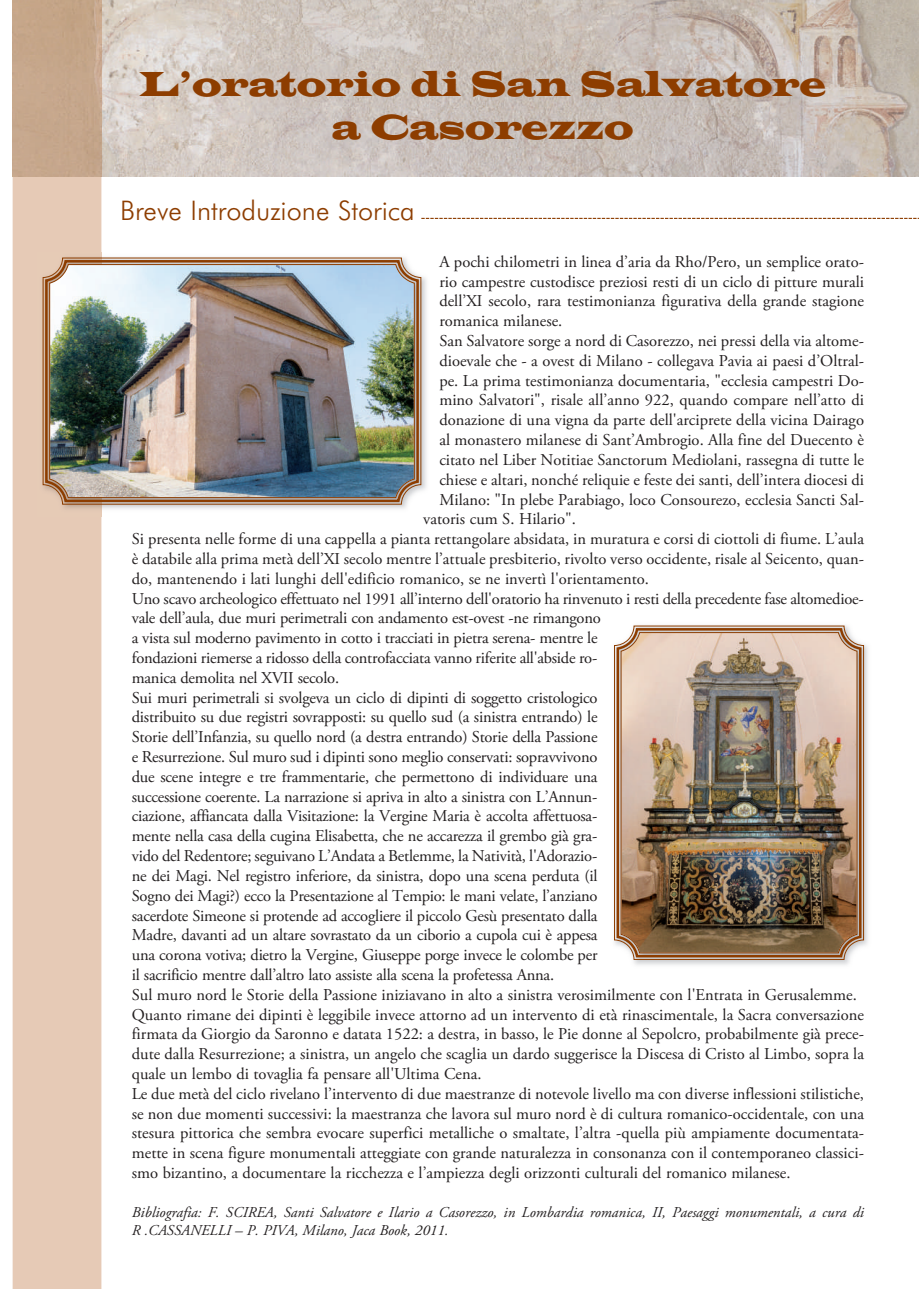
<style>
.page{position:relative;width:919px;height:1289px;background:#fff}
.page>*{position:absolute;margin:0;border:0;box-sizing:border-box;transform-origin:0 0}
.t1{font:36px/42.8px "Latin Wide";color:#8d3d00;text-align:center;scale:.83 1}
.t2{font:300 27px "Futura BT";color:#8d3d00}
.t3{font:16.5px "Adobe Garamond Pro";color:#231f20}
.t4{font:italic 15px/18px "Adobe Garamond Pro";color:#231f20}
</style>
<div class="page">
<img style="left:13px;top:0;width:905px;height:176px">
<div style="left:13px;top:176px;width:88px;height:1112px;background:#e6cab6"></div>
<svg style="left:421px;top:218px;width:497px;height:1px"></svg>
<img style="left:38px;top:252px;width:389px;height:264px">
<svg style="left:42px;top:257px;width:380px;height:248px;background:#b98f6f"></svg>
<svg style="left:44px;top:259px;width:376px;height:245px;background:#af8667"></svg>
<img style="left:49px;top:264px;width:366px;height:235px">
<img style="left:633px;top:644px;width:235px;height:321px">
<svg style="left:614px;top:625px;width:250px;height:335px;background:#b28563"></svg>
<svg style="left:615px;top:627px;width:247px;height:332px;background:#b18a6d"></svg>
<img style="left:620px;top:631px;width:237px;height:323px">
<h1 class="t1" style="left:139px;top:62px;width:828px">L’oratorio di San Salvatore a Casorezzo</h1>
<h2 class="t2" style="left:120px;top:195px;width:296px">Breve Introduzione Storica</h2>
<p class="t3" style="left:439px;top:255px;width:426px">A pochi chilometri in linea d’aria da Rho/Pero, un semplice orato-</p>
<p class="t3" style="left:439px;top:275px;width:426px">rio campestre custodisce preziosi resti di un ciclo di pitture murali</p>
<p class="t3" style="left:439px;top:294px;width:426px">dell’XI secolo, rara testimonianza figurativa della grande stagione</p>
<p class="t3" style="left:439px;top:314px;width:125px">romanica milanese.</p>
<p class="t3" style="left:439px;top:334px;width:426px">San Salvatore sorge a nord di Casorezzo, nei pressi della via altome-</p>
<p class="t3" style="left:439px;top:354px;width:426px">dioevale che - a ovest di Milano - collegava Pavia ai paesi d’Oltral-</p>
<p class="t3" style="left:439px;top:374px;width:426px">pe. La prima testimonianza documentaria, "ecclesia campestri Do-</p>
<p class="t3" style="left:439px;top:393px;width:426px">mino Salvatori", risale all’anno 922, quando compare nell’atto di</p>
<p class="t3" style="left:439px;top:413px;width:426px">donazione di una vigna da parte dell'arciprete della vicina Dairago</p>
<p class="t3" style="left:439px;top:433px;width:426px">al monastero milanese di Sant’Ambrogio. Alla fine del Duecento è</p>
<p class="t3" style="left:439px;top:453px;width:426px">citato nel Liber Notitiae Sanctorum Mediolani, rassegna di tutte le</p>
<p class="t3" style="left:439px;top:473px;width:426px">chiese e altari, nonché reliquie e feste dei santi, dell’intera diocesi di</p>
<p class="t3" style="left:439px;top:492px;width:426px">Milano: "In plebe Parabiago, loco Consourezo, ecclesia Sancti Sal-</p>
<p class="t3" style="left:423px;top:512px;width:154px">vatoris cum S. Hilario".</p>
<p class="t3" style="left:132px;top:532px;width:733px">Si presenta nelle forme di una cappella a pianta rettangolare absidata, in muratura e corsi di ciottoli di fiume. L’aula</p>
<p class="t3" style="left:132px;top:552px;width:733px">è databile alla prima metà dell’XI secolo mentre l’attuale presbiterio, rivolto verso occidente, risale al Seicento, quan-</p>
<p class="t3" style="left:132px;top:572px;width:518px">do, mantenendo i lati lunghi dell'edificio romanico, se ne invertì l'orientamento.</p>
<p class="t3" style="left:132px;top:591px;width:733px">Uno scavo archeologico effettuato nel 1991 all’interno dell'oratorio ha rinvenuto i resti della precedente fase altomedioe-</p>
<p class="t3" style="left:132px;top:611px;width:470px">vale dell’aula, due muri perimetrali con andamento est-ovest -ne rimangono</p>
<p class="t3" style="left:132px;top:631px;width:467px">a vista sul moderno pavimento in cotto i tracciati in pietra serena- mentre le</p>
<p class="t3" style="left:132px;top:651px;width:467px">fondazioni riemerse a ridosso della controfacciata vanno riferite all'abside ro-</p>
<p class="t3" style="left:132px;top:671px;width:209px">manica demolita nel XVII secolo.</p>
<p class="t3" style="left:132px;top:690px;width:467px">Sui muri perimetrali si svolgeva un ciclo di dipinti di soggetto cristologico</p>
<p class="t3" style="left:132px;top:710px;width:467px">distribuito su due registri sovrapposti: su quello sud (a sinistra entrando) le</p>
<p class="t3" style="left:132px;top:730px;width:467px">Storie dell’Infanzia, su quello nord (a destra entrando) Storie della Passione</p>
<p class="t3" style="left:132px;top:750px;width:467px">e Resurrezione. Sul muro sud i dipinti sono meglio conservati: sopravvivono</p>
<p class="t3" style="left:132px;top:770px;width:467px">due scene integre e tre frammentarie, che permettono di individuare una</p>
<p class="t3" style="left:132px;top:789px;width:467px">successione coerente. La narrazione si apriva in alto a sinistra con L’Annun-</p>
<p class="t3" style="left:132px;top:809px;width:467px">ciazione, affiancata dalla Visitazione: la Vergine Maria è accolta affettuosa-</p>
<p class="t3" style="left:132px;top:829px;width:467px">mente nella casa della cugina Elisabetta, che ne accarezza il grembo già gra-</p>
<p class="t3" style="left:132px;top:849px;width:467px">vido del Redentore; seguivano L’Andata a Betlemme, la Natività, l'Adorazio-</p>
<p class="t3" style="left:132px;top:869px;width:467px">ne dei Magi. Nel registro inferiore, da sinistra, dopo una scena perduta (il</p>
<p class="t3" style="left:132px;top:888px;width:467px">Sogno dei Magi?) ecco la Presentazione al Tempio: le mani velate, l’anziano</p>
<p class="t3" style="left:132px;top:908px;width:467px">sacerdote Simeone si protende ad accogliere il piccolo Gesù presentato dalla</p>
<p class="t3" style="left:132px;top:928px;width:467px">Madre, davanti ad un altare sovrastato da un ciborio a cupola cui è appesa</p>
<p class="t3" style="left:132px;top:948px;width:467px">una corona votiva; dietro la Vergine, Giuseppe porge invece le colombe per</p>
<p class="t3" style="left:132px;top:968px;width:424px">il sacrificio mentre dall’altro lato assiste alla scena la profetessa Anna.</p>
<p class="t3" style="left:132px;top:987px;width:726px">Sul muro nord le Storie della Passione iniziavano in alto a sinistra verosimilmente con l'Entrata in Gerusalemme.</p>
<p class="t3" style="left:132px;top:1007px;width:733px">Quanto rimane dei dipinti è leggibile invece attorno ad un intervento di età rinascimentale, la Sacra conversazione</p>
<p class="t3" style="left:132px;top:1027px;width:733px">firmata da Giorgio da Saronno e datata 1522: a destra, in basso, le Pie donne al Sepolcro, probabilmente già prece-</p>
<p class="t3" style="left:132px;top:1047px;width:733px">dute dalla Resurrezione; a sinistra, un angelo che scaglia un dardo suggerisce la Discesa di Cristo al Limbo, sopra la</p>
<p class="t3" style="left:132px;top:1067px;width:351px">quale un lembo di tovaglia fa pensare all'Ultima Cena.</p>
<p class="t3" style="left:132px;top:1086px;width:733px">Le due metà del ciclo rivelano l’intervento di due maestranze di notevole livello ma con diverse inflessioni stilistiche,</p>
<p class="t3" style="left:132px;top:1106px;width:733px">se non due momenti successivi: la maestranza che lavora sul muro nord è di cultura romanico-occidentale, con una</p>
<p class="t3" style="left:132px;top:1126px;width:733px">stesura pittorica che sembra evocare superfici metalliche o smaltate, l’altra -quella più ampiamente documentata-</p>
<p class="t3" style="left:132px;top:1146px;width:733px">mette in scena figure monumentali atteggiate con grande naturalezza in consonanza con il contemporaneo classici-</p>
<p class="t3" style="left:132px;top:1166px;width:660px">smo bizantino, a documentare la ricchezza e l’ampiezza degli orizzonti culturali del romanico milanese.</p>
<p class="t4" style="left:132px;top:1204px;width:733px">Bibliografia: F. SCIREA, Santi Salvatore e Ilario a Casorezzo, in Lombardia romanica, II, Paesaggi monumentali, a cura di<br>R .CASSANELLI – P. PIVA, Milano, Jaca Book, 2011.</p>
</div>
